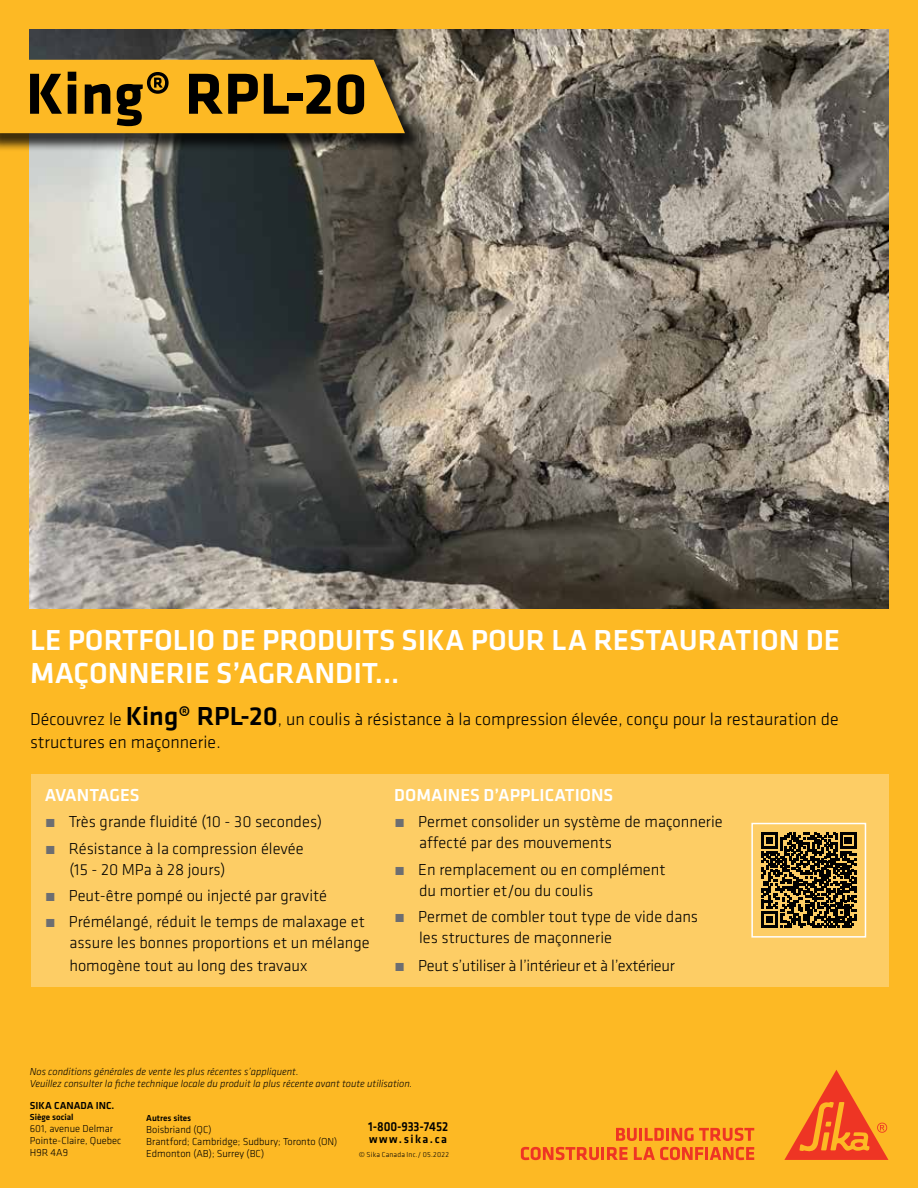
<style>
.page{position:relative;width:918px;height:1188px;background:#fdb924}
.page>*{position:absolute;margin:0;border:0;box-sizing:border-box;transform-origin:0 0}
.t1{font:700 60px "Klavika";letter-spacing:.01em;color:#000}
.t2{font:500 30px/33px "Klavika";color:#fff}
.t3{font:300 18px/22.5px "Klavika";color:#000}
.t4{font:500 18px "Klavika";color:#fff}
.t5{font:300 16.5px/21px "Klavika";color:#000}
.t6{font:300 16.5px "Klavika";letter-spacing:-.02em;color:#000}
.t7{font:500 13.5px "Klavika";letter-spacing:-.01em;color:#000;scale:.9 1}
.t8{font:500 12px "Klavika";letter-spacing:.12em;color:#000}
.t9{font:italic 300 10.5px/12px "Klavika";color:#000}
.t10{font:300 10.5px/12px "Klavika";color:#000}
.t11{font:500 10.5px "Klavika";color:#000}
.t12{font:500 9px "Klavika";color:#000}
.t13{font:300 7.5px "Klavika";letter-spacing:.025em;color:#000}
.s1{font-weight:500;font-size:27px}
.s2{color:#6d6e71}
</style>
<div class="page">
<svg style="left:784px;top:1070px;width:104px;height:90px"></svg>
<svg style="left:521px;top:1147px;width:107px;height:13px"></svg>
<svg style="left:634px;top:1147px;width:120px;height:13px"></svg>
<svg style="left:616px;top:1128px;width:138px;height:13px"></svg>
<img style="left:29px;top:30px;width:859px;height:578px">
<div style="left:31px;top:774px;width:858px;height:212px;background:#fdcd65"></div>
<div style="left:0;top:62px;width:423px;height:90px;background:#000;opacity:.75"></div>
<svg style="left:0;top:60px;width:405px;height:73px"></svg>
<svg style="left:761px;top:833px;width:95px;height:95px"></svg>
<div style="left:751px;top:823px;width:115px;height:115px;border:2px solid #fff"></div>
<h1 class="t1" style="left:26px;top:50px;width:343px">King® RPL-20</h1>
<h2 class="t2" style="left:30px;top:623px;width:812px">LE PORTFOLIO DE PRODUITS SIKA POUR LA RESTAURATION DE<br>MAÇONNERIE S’AGRANDIT...</h2>
<p class="t3" style="left:30px;top:708px;width:810px">Découvrez le <span class="s1">King® RPL-20</span>, un coulis à résistance à la compression élevée, conçu pour la restauration de structures en maçonnerie.</p>
<p class="t4" style="left:45px;top:783px;width:96px">AVANTAGES</p>
<p class="t5" style="left:45px;top:811px;width:279px"><span class="s2">•</span> Très grande fluidité (10 - 30 secondes)</p>
<p class="t5" style="left:69px;top:838px;width:236px;text-indent:-25px"><span class="s2">•</span> Résistance à la compression élevée (15 - 20 MPa à 28 jours)</p>
<p class="t5" style="left:45px;top:885px;width:284px"><span class="s2">•</span> Peut-être pompé ou injecté par gravité</p>
<p class="t5" style="left:45px;top:911px;width:326px;text-align:right"><span class="s2">•</span> Prémélangé, réduit le temps de malaxage et assure les bonnes proportions et un mélange</p>
<p class="t5" style="left:69px;top:955px;width:239px">homogène tout au long des travaux</p>
<p class="t4" style="left:394px;top:783px;width:221px">DOMAINES D’APPLICATIONS</p>
<p class="t5" style="left:419px;top:811px;width:305px;text-indent:-25px"><span class="s2">•</span> Permet consolider un système de maçonnerie affecté par des mouvements</p>
<p class="t5" style="left:419px;top:859px;width:248px;text-indent:-25px"><span class="s2">•</span> En remplacement ou en complément du mortier et/ou du coulis</p>
<p class="t5" style="left:419px;top:906px;width:281px;text-indent:-25px"><span class="s2">•</span> Permet de combler tout type de vide dans les structures de maçonnerie</p>
<p class="t6" style="left:394px;top:956px;width:282px"><span class="s2">•</span> Peut s’utiliser à l’intérieur et à l’extérieur</p>
<p class="t9" style="left:30px;top:1066px;width:384px">Nos conditions générales de vente les plus récentes s’appliquent.<br>Veuillez consulter la fiche technique locale du produit la plus récente avant toute utilisation.</p>
<p class="t11" style="left:30px;top:1099px;width:86px">SIKA CANADA INC.</p>
<p class="t12" style="left:30px;top:1111px;width:45px">Siège social</p>
<p class="t10" style="left:30px;top:1122px;width:93px">601, avenue Delmar<br>Pointe-Claire, Quebec<br>H9R 4A9</p>
<p class="t12" style="left:146px;top:1112px;width:47px">Autres sites</p>
<p class="t10" style="left:146px;top:1124px;width:193px">Boisbriand (QC)<br>Brantford; Cambridge; Sudbury; Toronto (ON)<br>Edmonton (AB); Surrey (BC)</p>
<p class="t7" style="left:368px;top:1117px;width:90px">1-800-933-7452</p>
<p class="t8" style="left:369px;top:1130px;width:79px">www.sika.ca</p>
<p class="t13" style="left:359px;top:1150px;width:92px">© Sika Canada Inc./ 05.2022</p>
</div>
